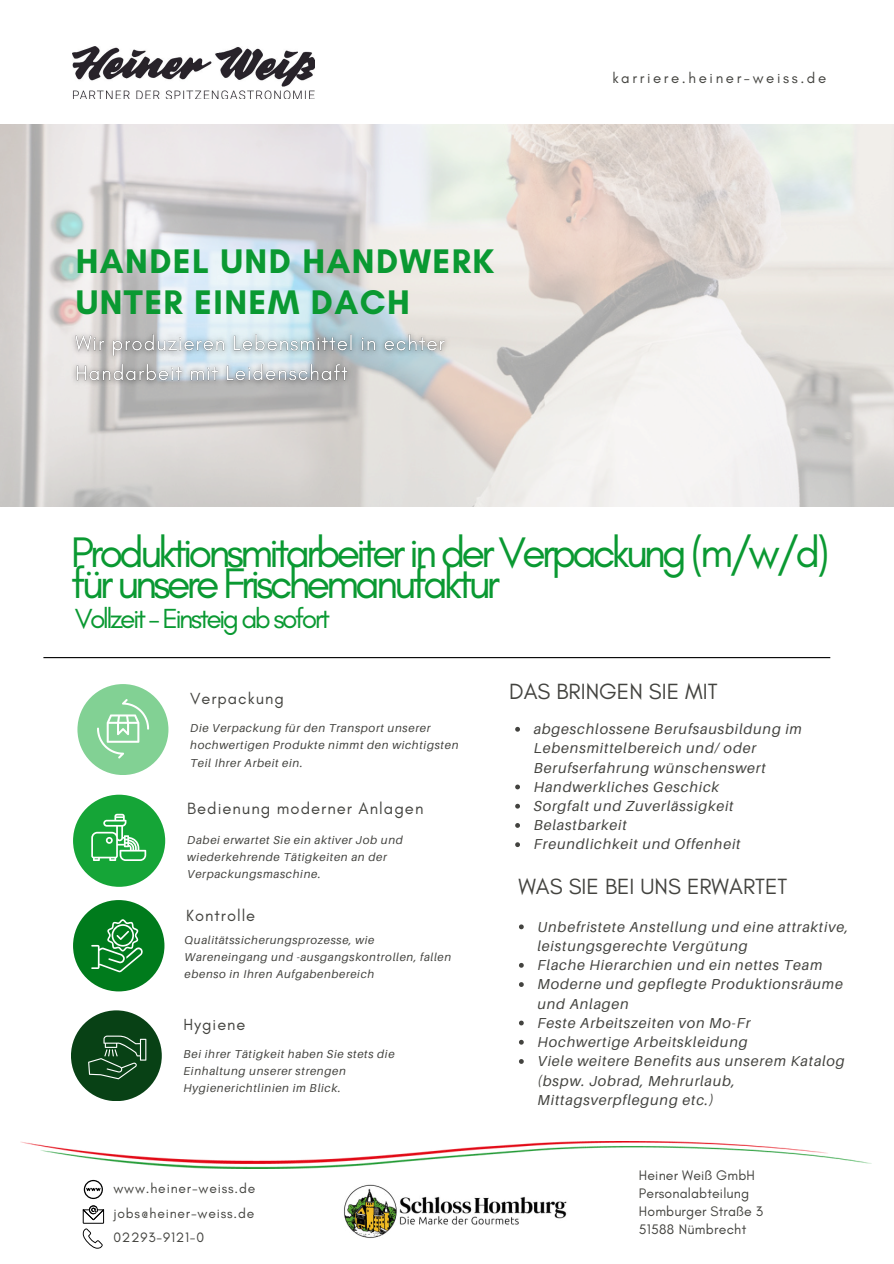
<style>
.page{position:relative;width:894px;height:1264px;background:#fff}
.page>*{position:absolute;margin:0;border:0;box-sizing:border-box;transform-origin:0 0}
.t1{font:43.5px/31.5px "Glacial Indifference";letter-spacing:-.095em;color:#0a9932}
.t2{font:700 34.8px/41.7px "Glacial Indifference";letter-spacing:.04em;color:#0a9932}
.t3{font:28.2px "Glacial Indifference";letter-spacing:-.095em;color:#0a9932}
.t4{font:22.35px "Glacial Indifference";color:#43433f}
.t5{font:16.65px "Glacial Indifference";letter-spacing:.06em;color:#43433f}
.t6{font:16.5px "Glacial Indifference";letter-spacing:.06em;color:#43433f}
.t7{font:16.35px "Glacial Indifference";letter-spacing:.06em;color:#43433f}
.t8{font:15px "Glacial Indifference";letter-spacing:.175em;color:#43433f}
.t9{font:italic 14.4px/19.2px "Aileron";letter-spacing:.06em;color:#43433f}
.t10{font:14.1px/18px "Glacial Indifference";letter-spacing:.01em;color:#43433f}
.t11{font:13.8px/24.8px "Glacial Indifference";letter-spacing:.06em;color:#43433f;text-align:justify}
.t12{font:italic 11.55px/17.1px "Aileron";letter-spacing:.06em;color:#43433f}
.t13{font:italic 11.4px/17.1px "Aileron";letter-spacing:.06em;color:#43433f}
</style>
<div class="page">
<img style="left:73px;top:46px;width:241px;height:52px">
<div style="left:73px;top:900px;width:91px;height:91px;background:#007b1c;border-radius:50%"></div>
<div style="left:77px;top:684px;width:91px;height:91px;background:#82d194;border-radius:50%"></div>
<div style="left:71px;top:1010px;width:91px;height:91px;background:#084115;border-radius:50%"></div>
<img style="left:0;top:125px;width:893px;height:381px">
<svg style="left:84px;top:1179px;width:19px;height:19px"></svg>
<svg style="left:83px;top:1205px;width:21px;height:43px"></svg>
<img style="left:21px;top:1141px;width:850px;height:27px">
<img style="left:327px;top:1147px;width:258px;height:91px">
<hr style="left:43px;top:657px;width:787px;height:1px;background:#000">
<div style="left:73px;top:794px;width:92px;height:92px;background:#15a537;border-radius:50%"></div>
<svg style="left:91px;top:813px;width:55px;height:48px"></svg>
<svg style="left:91px;top:919px;width:52px;height:53px"></svg>
<svg style="left:88px;top:1035px;width:58px;height:44px"></svg>
<svg style="left:97px;top:699px;width:52px;height:59px"></svg>
<svg style="left:519px;top:924px;width:4px;height:5px"></svg>
<svg style="left:519px;top:962px;width:4px;height:5px"></svg>
<svg style="left:519px;top:982px;width:4px;height:4px"></svg>
<svg style="left:519px;top:1020px;width:4px;height:5px"></svg>
<svg style="left:519px;top:1039px;width:4px;height:5px"></svg>
<svg style="left:519px;top:1059px;width:4px;height:4px"></svg>
<img style="left:67px;top:326px;width:387px;height:65px">
<svg style="left:515px;top:727px;width:5px;height:4px"></svg>
<svg style="left:515px;top:784px;width:5px;height:5px"></svg>
<svg style="left:515px;top:803px;width:5px;height:5px"></svg>
<svg style="left:515px;top:823px;width:5px;height:4px"></svg>
<svg style="left:515px;top:842px;width:5px;height:5px"></svg>
<h2 class="t2" style="left:76px;top:240px;width:419px">HANDEL UND HANDWERK<br>UNTER EINEM DACH</h2>
<p class="t8" style="left:612px;top:69px;width:215px">karriere.heiner-weiss.de</p>
<h1 class="t1" style="left:71px;top:537px;width:759px">Produktionsmitarbeiter in der Verpackung (m/w/d) für unsere Frischemanufaktur</h1>
<h3 class="t3" style="left:75px;top:603px;width:257px">Vollzeit - Einsteig ab sofort</h3>
<p class="t7" style="left:190px;top:689px;width:95px">Verpackung</p>
<p class="t12" style="left:190px;top:720px;width:270px">Die Verpackung für den Transport unserer hochwertigen Produkte nimmt den wichtigsten<br>Teil Ihrer Arbeit ein.</p>
<p class="t5" style="left:187px;top:799px;width:238px">Bedienung moderner Anlagen</p>
<p class="t12" style="left:187px;top:831px;width:217px">Dabei erwartet Sie ein aktiver Job und wiederkehrende Tätigkeiten an der<br>Verpackungsmaschine.</p>
<p class="t6" style="left:186px;top:906px;width:70px">Kontrolle</p>
<p class="t13" style="left:184px;top:931px;width:268px">Qualitätssicherungsprozesse, wie<br>Wareneingang und -ausgangskontrollen, fallen ebenso in Ihren Aufgabenbereich</p>
<p class="t7" style="left:183px;top:1015px;width:63px">Hygiene</p>
<p class="t12" style="left:183px;top:1045px;width:212px">Bei ihrer Tätigkeit haben Sie stets die<br>Einhaltung unserer strengen<br>Hygienerichtlinien im Blick.</p>
<p class="t11" style="left:113px;top:1176px;width:143px">www.heiner-weiss.de jobs@heiner-weiss.de 02293-9121-0</p>
<h3 class="t4" style="left:509px;top:679px;width:210px">DAS BRINGEN SIE MIT</h3>
<p class="t9" style="left:533px;top:719px;width:270px">abgeschlossene Berufsausbildung im<br>Lebensmittelbereich und/ oder<br>Berufserfahrung wünschenswert<br>Handwerkliches Geschick<br>Sorgfalt und Zuverlässigkeit<br>Belastbarkeit<br>Freundlichkeit und Offenheit</p>
<h3 class="t4" style="left:518px;top:874px;width:270px">WAS SIE BEI UNS ERWARTET</h3>
<p class="t9" style="left:537px;top:917px;width:312px">Unbefristete Anstellung und eine attraktive, leistungsgerechte Vergütung<br>Flache Hierarchien und ein nettes Team Moderne und gepflegte Produktionsräume und Anlagen<br>Feste Arbeitszeiten von Mo-Fr<br>Hochwertige Arbeitskleidung<br>Viele weitere Benefits aus unserem Katalog (bspw. Jobrad, Mehrurlaub, Mittagsverpflegung etc.)</p>
<p class="t10" style="left:638px;top:1166px;width:126px">Heiner Weiß GmbH<br>Personalabteilung<br>Homburger Straße 3<br>51588 Nümbrecht</p>
</div>
